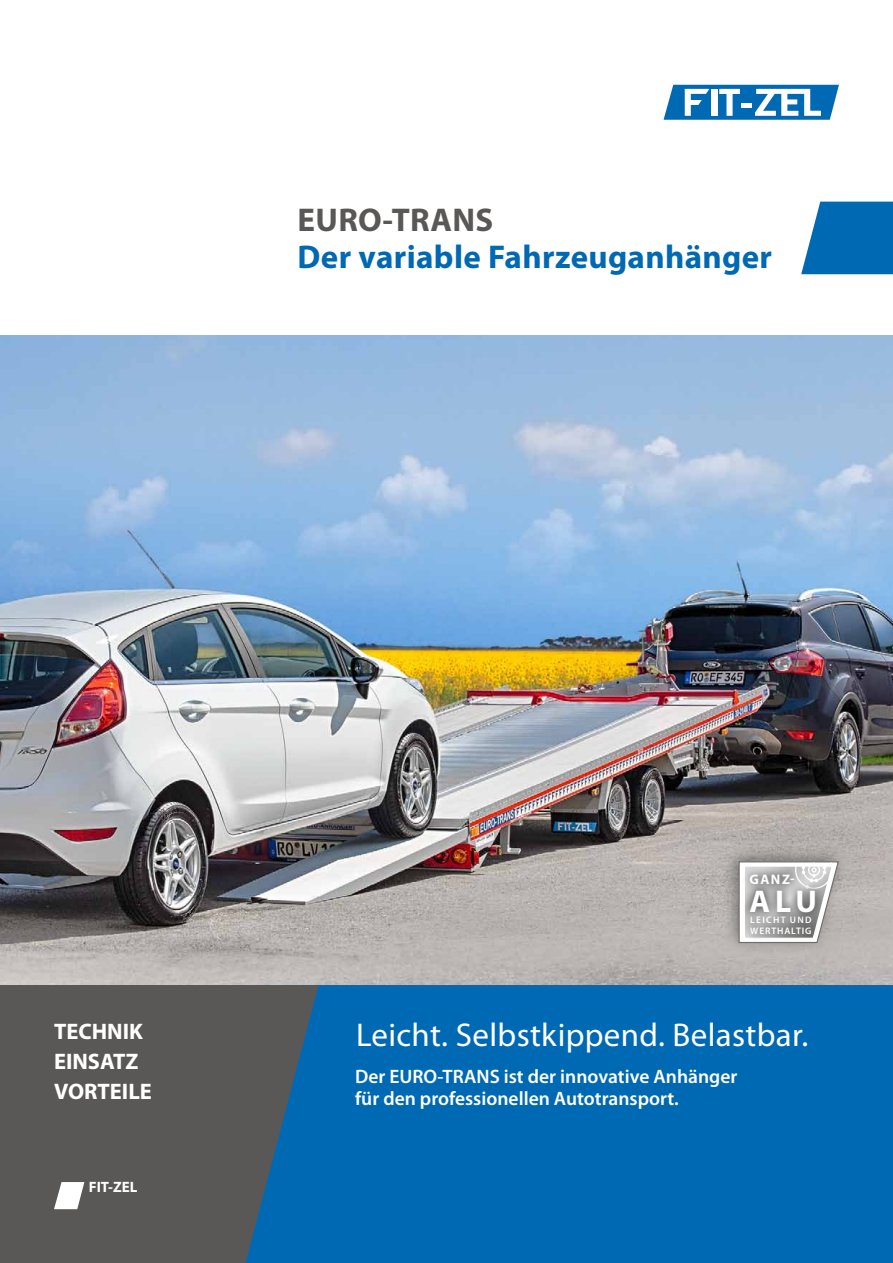
<style>
.page{position:relative;width:893px;height:1263px;background:#fff}
.page>*{position:absolute;margin:0;border:0;box-sizing:border-box;transform-origin:0 0}
.t1{font:33px "Myriad Pro";letter-spacing:.01em;color:#fff}
.t2{font:700 33px "Myriad Pro";letter-spacing:.01em;color:#0069b4}
.t3{font:700 33px "Myriad Pro";letter-spacing:.01em;color:#595857}
.t4{font:700 31.5px "Myriad Pro";color:#fff}
.t5{font:700 22.5px/30px "Myriad Pro";color:#fff}
.t6{font:600 19.5px/22.5px "Myriad Pro";color:#fff}
.t7{font:700 15px "Myriad Pro";color:#fff}
.t8{font:700 13.8px "Myriad Pro";color:#fff}
.t9{font:600 9.45px/10.6px "Myriad Pro";letter-spacing:.13em;color:#fff}
</style>
<div class="page">
<img style="left:0;top:336px;width:893px;height:649px">
<div style="left:0;top:985px;width:893px;height:278px;background:#595857"></div>
<div style="left:245px;top:985px;width:648px;height:278px;background:#0069b4"></div>
<svg style="left:801px;top:202px;width:92px;height:72px;background:#1b78bb"></svg>
<svg style="left:54px;top:1182px;width:30px;height:27px"></svg>
<svg style="left:664px;top:85px;width:175px;height:35px"></svg>
<div style="left:721px;top:844px;width:128px;height:110px;background:#000;opacity:.34"></div>
<svg style="left:738px;top:861px;width:102px;height:83px"></svg>
<div style="left:742px;top:882px;width:82px;height:39px;background:#000;opacity:.75"></div>
<h1 class="t3" style="left:298px;top:198px;width:197px">EURO-TRANS</h1>
<h1 class="t2" style="left:298px;top:235px;width:476px">Der variable Fahrzeuganhänger</h1>
<p class="t5" style="left:54px;top:1015px;width:99px">TECHNIK<br>EINSATZ<br>VORTEILE</p>
<p class="t7" style="left:89px;top:1177px;width:50px">FIT-ZEL</p>
<p class="t8" style="left:750px;top:870px;width:22px">Ganz</p>
<p class="t9" style="left:750px;top:914px;width:48px">le icht und wert</p>
<p class="t8" style="left:790px;top:870px;width:6px">-</p>
<h2 class="t4" style="left:750px;top:881px;width:69px">ALU</h2>
<p class="t9" style="left:777px;top:925px;width:36px">haltig</p>
<h1 class="t1" style="left:356px;top:1015px;width:454px">Leicht. Selbstkippend. Belastbar.</h1>
<p class="t6" style="left:355px;top:1064px;width:384px">Der EURO-TRANS ist der innovative Anhänger für den professionellen Autotransport.</p>
</div>
